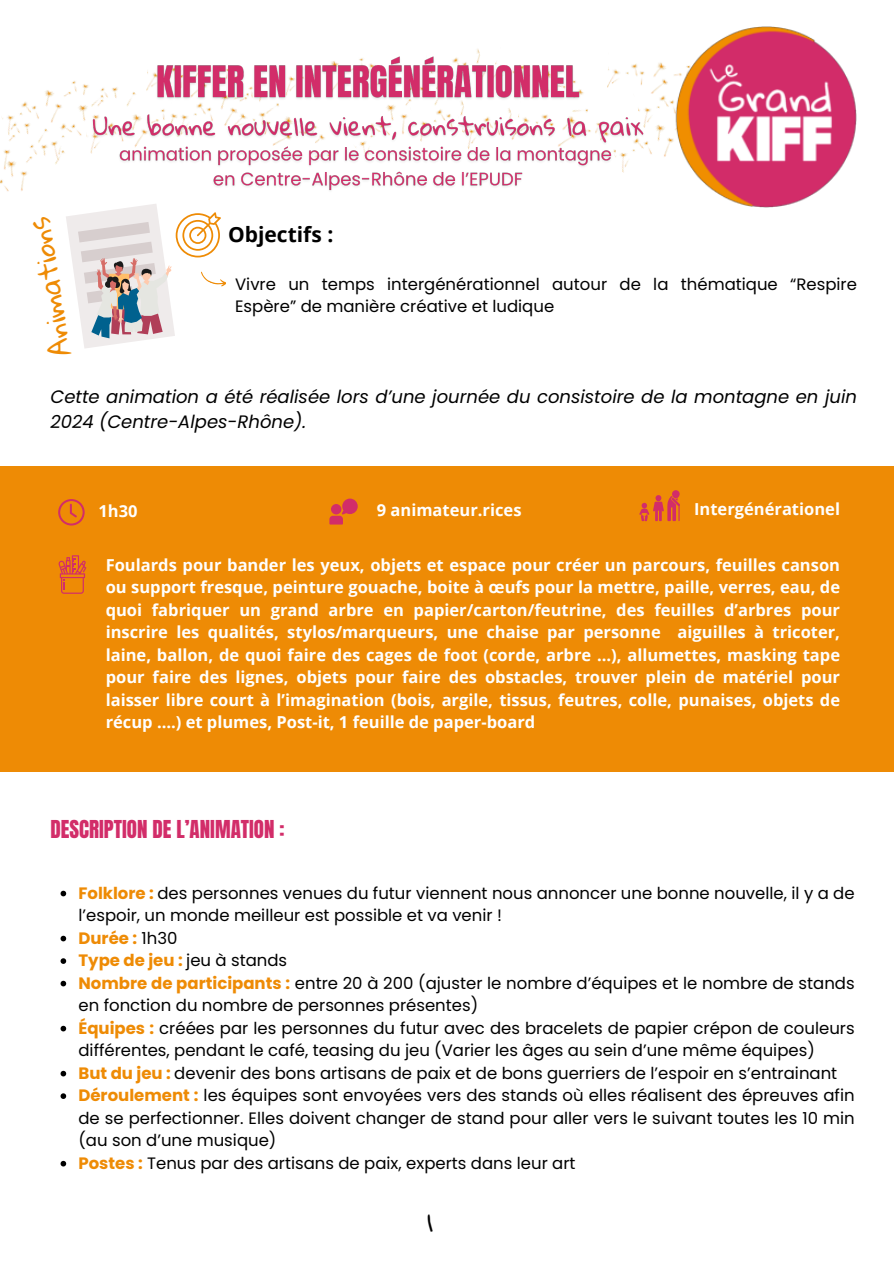
<style>
.page{position:relative;width:894px;height:1264px;background:#fff}
.page>*{position:absolute;margin:0;border:0;box-sizing:border-box;transform-origin:0 0}
.t1{font:26.25px "Gloria Hallelujah";color:#ee8b05}
.t2{font:22.5px "Gloria Hallelujah";color:#000}
.t3{font:21px "Anton";color:#d22d69}
.t4{font:700 21px "Open Sans";color:#000}
.t5{font:italic 18px/24.8px "Poppins";color:#000}
.t6{font:16.5px/22.5px "Poppins";color:#000}
.t7{font:700 16.5px/22.5px "Open Sans";color:#fff;text-align:justify}
.t8{font:700 16.5px "Poppins";color:#ee8b05}
.s1{font-weight:700;color:#ee8b05}
.s2{font-weight:400;color:#000}
</style>
<div class="page">
<img style="left:51px;top:81px;width:37px;height:56px">
<img style="left:51px;top:111px;width:17px;height:54px">
<img style="left:0;top:90px;width:51px;height:102px">
<svg style="left:66px;top:204px;width:160px;height:144px"></svg>
<img style="left:88px;top:52px;width:555px;height:139px">
<svg style="left:61px;top:890px;width:5px;height:6px"></svg>
<svg style="left:61px;top:935px;width:5px;height:6px"></svg>
<svg style="left:61px;top:958px;width:5px;height:5px"></svg>
<svg style="left:61px;top:980px;width:5px;height:6px"></svg>
<svg style="left:61px;top:1025px;width:5px;height:6px"></svg>
<svg style="left:61px;top:1070px;width:5px;height:6px"></svg>
<svg style="left:61px;top:1093px;width:5px;height:5px"></svg>
<svg style="left:61px;top:1160px;width:5px;height:6px"></svg>
<img style="left:643px;top:26px;width:214px;height:181px">
<div style="left:0;top:465px;width:893px;height:306px;background:#ee8b05"></div>
<svg style="left:58px;top:499px;width:27px;height:26px"></svg>
<svg style="left:639px;top:490px;width:40px;height:31px"></svg>
<svg style="left:59px;top:555px;width:27px;height:38px"></svg>
<svg style="left:329px;top:498px;width:28px;height:26px"></svg>
<p class="t1" style="left:47px;top:358px;width:141px;rotate:-99deg">An mi at oi ns</p>
<p class="t5" style="left:50px;top:384px;width:807px">Cette animation a été réalisée lors d’une journée du consistoire de la montagne en juin<br>2024 (Centre-Alpes-Rhône).</p>
<p class="t4" style="left:228px;top:220px;width:107px">Objectifs :</p>
<p class="t6" style="left:235px;top:273px;width:623px">Vivre un temps intergénérationnel autour de la thématique “Respire<br>Espère” de manière créative et ludique</p>
<p class="t7" style="left:98px;top:499px;width:41px">1h30</p>
<p class="t7" style="left:377px;top:498px;width:146px">9 animateur.rices</p>
<p class="t7" style="left:694px;top:497px;width:147px">Intergénérationel</p>
<h1 class="t7" style="left:106px;top:553px;width:735px">Foulards pour bander les yeux, objets et espace pour créer un parcours, feuilles canson ou support fresque, peinture gouache, boite à œufs pour la mettre, paille, verres, eau, de quoi fabriquer un grand arbre en papier/carton/feutrine, des feuilles d’arbres pour inscrire les qualités, stylos/marqueurs, une chaise par personne aiguilles à tricoter, laine, ballon, de quoi faire des cages de foot (corde, arbre …), allumettes, masking tape pour faire des lignes, objets pour faire des obstacles, trouver plein de matériel pour laisser libre court à l’imagination (bois, argile, tissus, feutres, colle, punaises, objets de récup ….) et plumes, Post-it, 1 feuille de paper-board</h1>
<p class="t3" style="left:50px;top:814px;width:235px">DESCRIPTION DE L’ANIMATION :</p>
<p class="t6" style="left:78px;top:881px;width:777px"><span class="s1">Folklore :</span> des personnes venues du futur viennent nous annoncer une bonne nouvelle, il y a de l’espoir, un monde meilleur est possible et va venir !</p>
<p class="t8" style="left:78px;top:926px;width:100px">Durée : <span class="s2">1h30</span></p>
<p class="t8" style="left:78px;top:948px;width:210px">Type de jeu : <span class="s2">jeu à stands</span></p>
<p class="t6" style="left:78px;top:971px;width:777px"><span class="s1">Nombre de participants :</span> entre 20 à 200 (ajuster le nombre d’équipes et le nombre de stands en fonction du nombre de personnes présentes)</p>
<p class="t6" style="left:78px;top:1016px;width:777px"><span class="s1">Équipes :</span> créées par les personnes du futur avec des bracelets de papier crépon de couleurs différentes, pendant le café, teasing du jeu (Varier les âges au sein d’une même équipes)</p>
<p class="t6" style="left:78px;top:1061px;width:760px"><span class="s1">But du jeu :</span> devenir des bons artisans de paix et de bons guerriers de l’espoir en s’entrainant</p>
<p class="t6" style="left:78px;top:1084px;width:777px;text-align:justify"><span class="s1">Déroulement :</span> les équipes sont envoyées vers des stands où elles réalisent des épreuves afin de se perfectionner. Elles doivent changer de stand pour aller vers le suivant toutes les 10 min (au son d’une musique)</p>
<p class="t6" style="left:78px;top:1151px;width:498px"><span class="s1">Postes :</span> Tenus par des artisans de paix, experts dans leur art</p>
<p class="t2" style="left:427px;top:1211px;width:7px">1</p>
</div>
